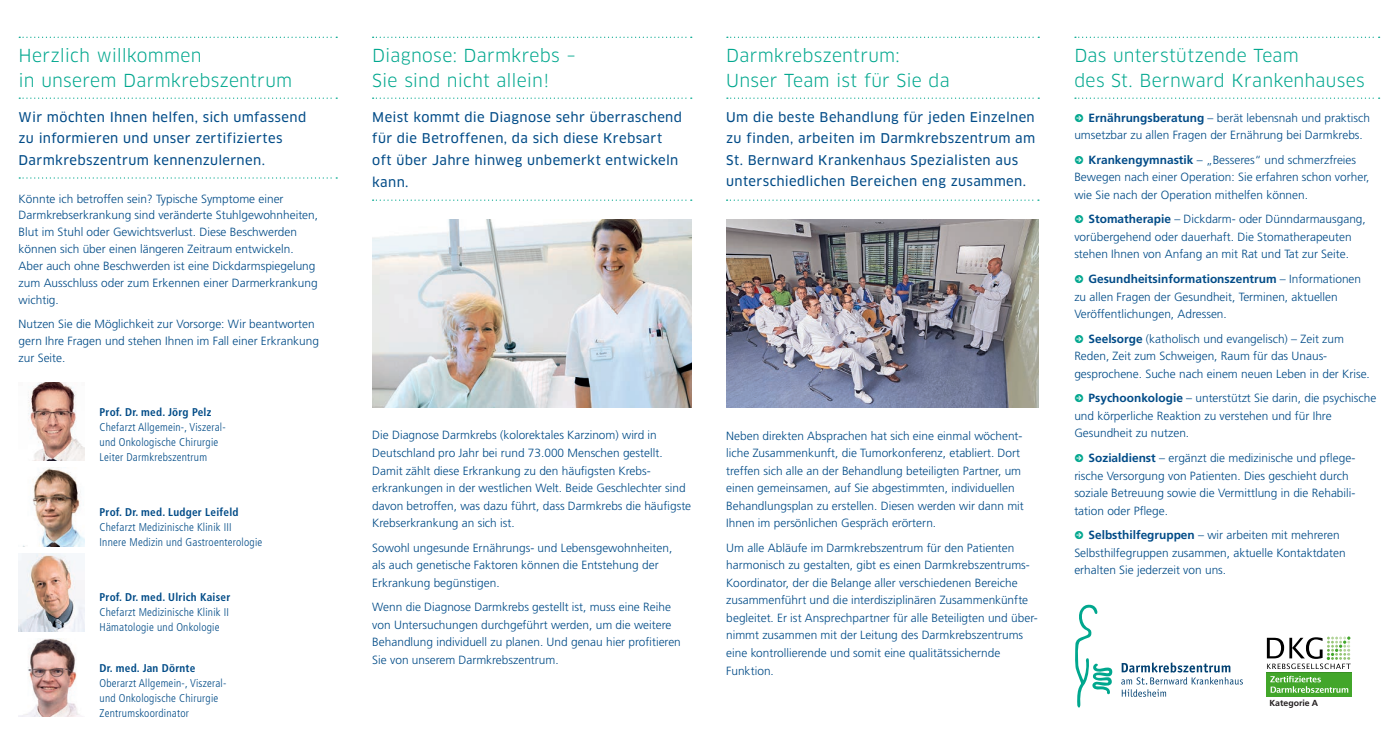
<style>
.page{position:relative;width:1397px;height:745px;background:#fff}
.page>*{position:absolute;margin:0;border:0;box-sizing:border-box;transform-origin:0 0}
.t1{font:17.5px/25px "Clan";letter-spacing:.01em;color:#00a78e}
.t2{font:13.12px/21.2px "Clan News";letter-spacing:.025em;color:#004b87}
.t3{font:300 11.88px/17.5px "Frutiger LT Std";color:#004b87}
.t4{font:300 condensed 11.25px/15px "Frutiger LT Std";letter-spacing:.02em;color:#004b87}
.t5{font:700 condensed 11.25px "Frutiger LT Std";letter-spacing:.02em;color:#004b87}
.t6{font:700 8.75px "Frutiger LT Std";letter-spacing:-.005em;color:#231f20}
.s1{font-family:"Klavika";font-weight:500;color:#00a78e}
.s2{font-weight:700}
</style>
<div class="page">
<svg style="left:372px;top:97px;width:319px;height:2px"></svg>
<svg style="left:726px;top:97px;width:313px;height:2px"></svg>
<svg style="left:1074px;top:97px;width:305px;height:2px"></svg>
<svg style="left:1074px;top:37px;width:305px;height:1px"></svg>
<svg style="left:372px;top:37px;width:319px;height:1px"></svg>
<svg style="left:726px;top:37px;width:313px;height:1px"></svg>
<img style="left:372px;top:219px;width:319px;height:188px">
<svg style="left:372px;top:199px;width:319px;height:2px"></svg>
<svg style="left:726px;top:199px;width:312px;height:2px"></svg>
<svg style="left:1121px;top:662px;width:121px;height:34px"></svg>
<svg style="left:1075px;top:604px;width:37px;height:104px"></svg>
<img style="left:1266px;top:637px;width:86px;height:60px">
<img style="left:1266px;top:672px;width:85px;height:24px">
<img style="left:1269px;top:675px;width:51px;height:7px">
<svg style="left:1326px;top:636px;width:24px;height:23px"></svg>
<img style="left:1286px;top:663px;width:64px;height:5px">
<img style="left:1266px;top:637px;width:56px;height:21px">
<img style="left:726px;top:219px;width:312px;height:188px">
<img style="left:28px;top:382px;width:56px;height:78px">
<img style="left:32px;top:467px;width:52px;height:78px">
<img style="left:19px;top:553px;width:65px;height:78px">
<svg style="left:19px;top:97px;width:318px;height:2px"></svg>
<svg style="left:19px;top:37px;width:318px;height:1px"></svg>
<svg style="left:19px;top:177px;width:318px;height:1px"></svg>
<img style="left:19px;top:638px;width:62px;height:78px">
<h1 class="t1" style="left:19px;top:43px;width:275px">Herzlich willkommen<br>in unserem Darmkrebszentrum</h1>
<p class="t2" style="left:19px;top:107px;width:289px">Wir möchten Ihnen helfen, sich umfassend zu informieren und unser zertifiziertes<br>Darmkrebszentrum kennenzulernen.</p>
<p class="t3" style="left:19px;top:190px;width:301px;line-height:16.9px">Könnte ich betroffen sein? Typische Symptome einer Darmkrebserkrankung sind veränderte Stuhlgewohnheiten, Blut im Stuhl oder Gewichtsverlust. Diese Beschwerden können sich über einen längeren Zeitraum entwickeln.<br>Aber auch ohne Beschwerden ist eine Dickdarmspiegelung zum Ausschluss oder zum Erkennen einer Darmerkrankung wichtig.</p>
<p class="t3" style="left:19px;top:315px;width:302px;line-height:16.9px">Nutzen Sie die Möglichkeit zur Vorsorge: Wir beantworten gern Ihre Fragen und stehen Ihnen im Fall einer Erkrankung zur Seite.</p>
<p class="t5" style="left:100px;top:405px;width:113px">Prof. Dr. med. Jörg Pelz</p>
<p class="t4" style="left:100px;top:419px;width:128px">Chefarzt Allgemein-, Viszeral&shy;und Onkologische Chirurgie<br>Leiter Darmkrebszentrum</p>
<p class="t5" style="left:100px;top:505px;width:140px">Prof. Dr. med. Ludger Leifeld</p>
<p class="t4" style="left:100px;top:519px;width:164px">Chefarzt Medizinische Klinik III<br>Innere Medizin und Gastroenterologie</p>
<p class="t5" style="left:100px;top:590px;width:132px">Prof. Dr. med. Ulrich Kaiser</p>
<p class="t4" style="left:100px;top:604px;width:131px">Chefarzt Medizinische Klinik II<br>Hämatologie und Onkologie</p>
<p class="t5" style="left:100px;top:660px;width:97px">Dr. med. Jan Dörnte</p>
<p class="t4" style="left:100px;top:675px;width:128px">Oberarzt Allgemein-, Viszeral&shy;und Onkologische Chirurgie<br>Zentrumskoordinator</p>
<h1 class="t1" style="left:372px;top:43px;width:205px">Diagnose: Darmkrebs –<br>Sie sind nicht allein!</h1>
<p class="t2" style="left:372px;top:107px;width:311px">Meist kommt die Diagnose sehr überraschend für die Betroffenen, da sich diese Krebsart oft über Jahre hinweg unbemerkt entwickeln</p>
<p class="t2" style="left:372px;top:172px;width:38px">kann.</p>
<h1 class="t1" style="left:726px;top:43px;width:225px">Darmkrebszentrum:<br>Unser Team ist für Sie da</h1>
<p class="t2" style="left:726px;top:107px;width:310px">Um die beste Behandlung für jeden Einzelnen zu finden, arbeiten im Darmkrebszentrum am St. Bernward Krankenhaus Spezialisten aus unterschiedlichen Bereichen eng zusammen.</p>
<p class="t3" style="left:372px;top:426px;width:320px">Die Diagnose Darmkrebs (kolorektales Karzinom) wird in Deutschland pro Jahr bei rund 73.000 Menschen gestellt.<br>Damit zählt diese Erkrankung zu den häufigsten Krebs&shy;erkrankungen in der westlichen Welt. Beide Geschlechter sind davon betroffen, was dazu führt, dass Darmkrebs die häufigste Krebserkrankung an sich ist.</p>
<p class="t3" style="left:372px;top:538px;width:301px">Sowohl ungesunde Ernährungs- und Lebensgewohnheiten, als auch genetische Faktoren können die Entstehung der<br>Erkrankung begünstigen.</p>
<p class="t3" style="left:372px;top:598px;width:310px">Wenn die Diagnose Darmkrebs gestellt ist, muss eine Reihe von Untersuchungen durchgeführt werden, um die weitere Behandlung individuell zu planen. Und genau hier profitieren Sie von unserem Darmkrebszentrum.</p>
<p class="t3" style="left:726px;top:426px;width:299px">Neben direkten Absprachen hat sich eine einmal wöchent&shy;liche Zusammenkunft, die Tumorkonferenz, etabliert. Dort treffen sich alle an der Behandlung beteiligten Partner, um einen gemeinsamen, auf Sie abgestimmten, individuellen Behandlungsplan zu erstellen. Diesen werden wir dann mit Ihnen im persönlichen Gespräch erörtern.</p>
<p class="t3" style="left:726px;top:538px;width:313px">Um alle Abläufe im Darmkrebszentrum für den Patienten harmonisch zu gestalten, gibt es einen Darmkrebszentrums-Koordinator, der die Belange aller verschiedenen Bereiche zusammenführt und die interdisziplinären Zusammenkünfte begleitet. Er ist Ansprechpartner für alle Beteiligten und über&shy;nimmt zusammen mit der Leitung des Darmkrebszentrums eine kontrollierende und somit eine qualitätssichernde Funktion.</p>
<h1 class="t1" style="left:1074px;top:43px;width:292px">Das unterstützende Team<br>des St. Bernward Krankenhauses</h1>
<p class="t3" style="left:1074px;top:109px;width:297px"><span class="s1">•</span> <span class="s2">Ernährungsberatung</span> – berät lebensnah und praktisch umsetzbar zu allen Fragen der Ernährung bei Darmkrebs.</p>
<p class="t3" style="left:1074px;top:151px;width:296px"><span class="s1">•</span> <span class="s2">Krankengymnastik</span> – „Besseres“ und schmerzfreies<br>Bewegen nach einer Operation: Sie erfahren schon vorher, wie Sie nach der Operation mithelfen können.</p>
<p class="t3" style="left:1074px;top:210px;width:293px"><span class="s1">•</span> <span class="s2">Stomatherapie</span> – Dickdarm- oder Dünndarmausgang, vorübergehend oder dauerhaft. Die Stomatherapeuten stehen Ihnen von Anfang an mit Rat und Tat zur Seite.</p>
<p class="t3" style="left:1074px;top:270px;width:288px"><span class="s1">•</span> <span class="s2">Gesundheitsinformationszentrum</span> – Informationen zu allen Fragen der Gesundheit, Terminen, aktuellen<br>Veröffentlichungen, Adressen.</p>
<p class="t3" style="left:1074px;top:330px;width:297px"><span class="s1">•</span> <span class="s2">Seelsorge</span> (katholisch und evangelisch) – Zeit zum<br>Reden, Zeit zum Schweigen, Raum für das Unaus&shy;gesprochene. Suche nach einem neuen Leben in der Krise.</p>
<p class="t3" style="left:1074px;top:389px;width:303px"><span class="s1">•</span> <span class="s2">Psychoonkologie</span> – unterstützt Sie darin, die psychische und körperliche Reaktion zu verstehen und für Ihre<br>Gesundheit zu nutzen.</p>
<p class="t3" style="left:1074px;top:449px;width:281px"><span class="s1">•</span> <span class="s2">Sozialdienst</span> – ergänzt die medizinische und pflege&shy;rische Versorgung von Patienten. Dies geschieht durch soziale Betreuung sowie die Vermittlung in die Rehabili&shy;tation oder Pflege.</p>
<p class="t3" style="left:1074px;top:526px;width:273px"><span class="s1">•</span> <span class="s2">Selbsthilfegruppen</span> – wir arbeiten mit mehreren<br>Selbsthilfegruppen zusammen, aktuelle Kontaktdaten erhalten Sie jederzeit von uns.</p>
<p class="t6" style="left:1269px;top:697px;width:50px">Kategorie A</p>
</div>
